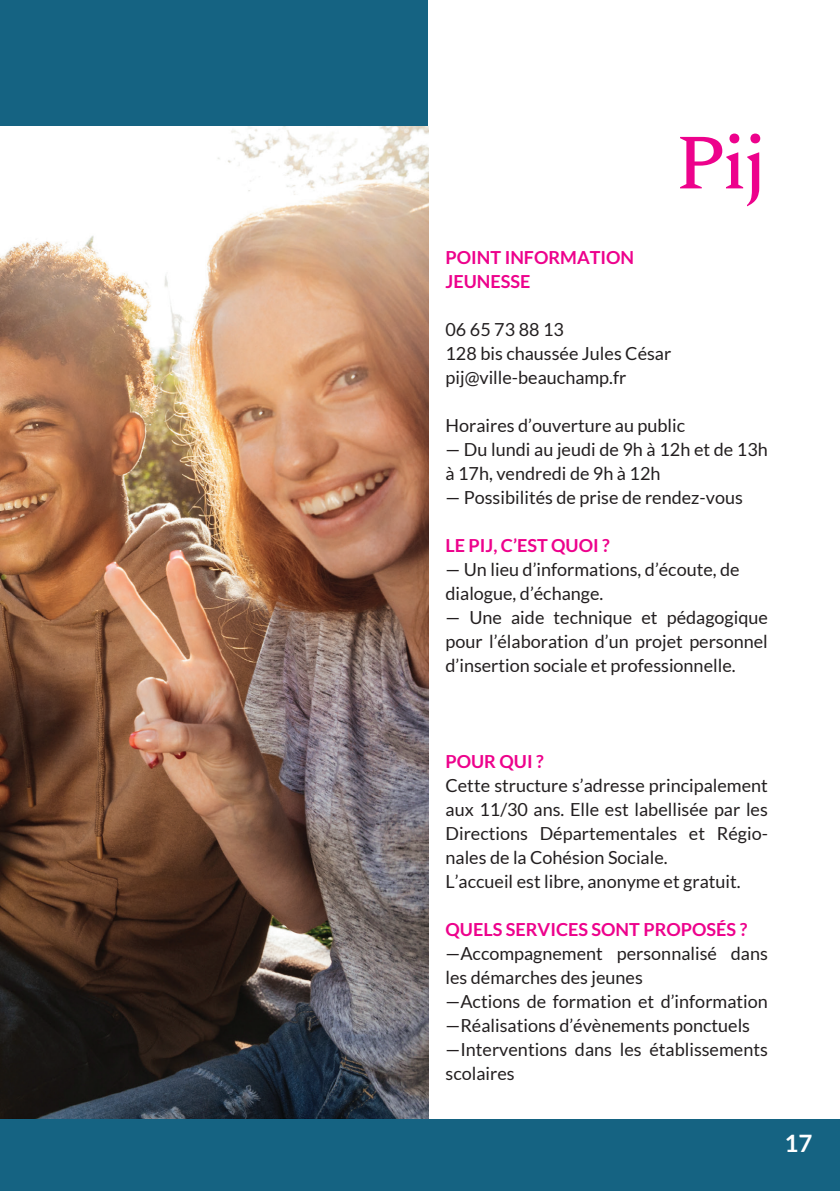
<style>
.page{position:relative;width:840px;height:1191px;background:#fff}
.page>*{position:absolute;margin:0;border:0;box-sizing:border-box;transform-origin:0 0}
.t1{font:500 78px "Spectral";color:#ed028c}
.t2{font:700 24px "Lato";color:#fff}
.t3{font:18px/24px "Lato";color:#231f20}
.t4{font:700 18px/24px "Lato";color:#ed028c}
</style>
<div class="page">
<div style="left:0;top:0;width:839px;height:1191px;background:#156382"></div>
<div style="left:428px;top:0;width:411px;height:1119px;background:#fff"></div>
<img style="left:0;top:127px;width:428px;height:991px">
<h1 class="t1" style="left:675px;top:106px;width:94px">Pij</h1>
<p class="t4" style="left:445px;top:245px;width:190px">POINT INFORMATION<br>JEUNESSE</p>
<p class="t3" style="left:445px;top:317px;width:227px">06 65 73 88 13<br>128 bis chaussée Jules César pij@ville-beauchamp.fr</p>
<p class="t3" style="left:445px;top:413px;width:241px">Horaires d’ouverture au public</p>
<p class="t3" style="left:445px;top:437px;width:324px">— Du lundi au jeudi de 9h à 12h et de 13h à 17h, vendredi de 9h à 12h</p>
<p class="t3" style="left:445px;top:485px;width:299px">— Possibilités de prise de rendez-vous</p>
<p class="t4" style="left:445px;top:533px;width:166px">LE PIJ, C’EST QUOI ?</p>
<p class="t3" style="left:445px;top:557px;width:295px">— Un lieu d’informations, d’écoute, de dialogue, d’échange.</p>
<p class="t3" style="left:445px;top:605px;width:324px;text-align:justify">— Une aide technique et pédagogique pour l’élaboration d’un projet personnel d’insertion sociale et professionnelle.</p>
<p class="t4" style="left:445px;top:749px;width:100px">POUR QUI ?</p>
<p class="t3" style="left:445px;top:773px;width:324px">Cette structure s’adresse principalement aux 11/30 ans. Elle est labellisée par les Directions Départementales et Régio&shy;nales de la Cohésion Sociale.<br>L’accueil est libre, anonyme et gratuit.</p>
<p class="t4" style="left:445px;top:917px;width:303px">QUELS SERVICES SONT PROPOSÉS ?</p>
<p class="t3" style="left:445px;top:941px;width:324px">—Accompagnement personnalisé dans les démarches des jeunes<br>—Actions de formation et d’information —Réalisations d’évènements ponctuels —Interventions dans les établissements scolaires</p>
<h2 class="t2" style="left:784px;top:1129px;width:29px">17</h2>
</div>
